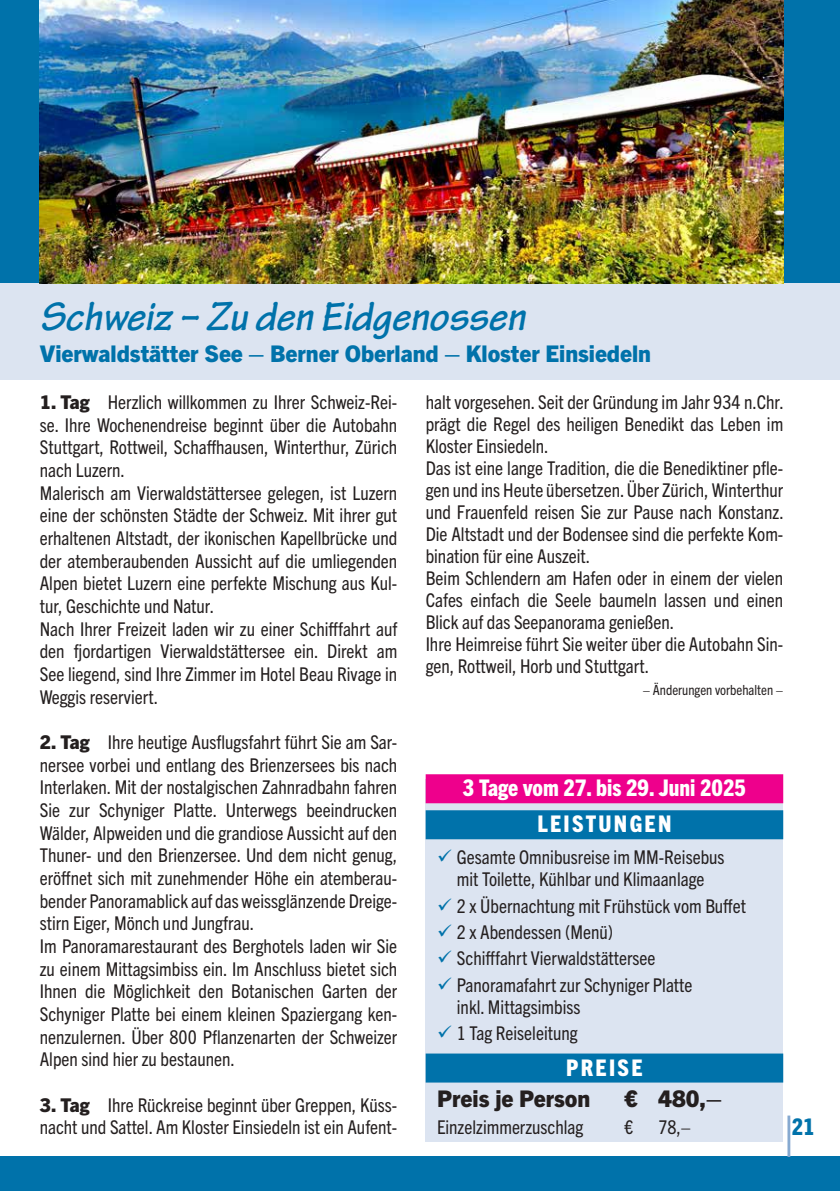
<style>
.page{position:relative;width:840px;height:1191px;background:#fff}
.page>*{position:absolute;margin:0;border:0;box-sizing:border-box;transform-origin:0 0}
.t1{font:italic 700 43px "Tekton Pro";color:#0072aa}
.t2{font:800 23px "Trade Gothic Next LT Pro";color:#0072aa}
.t3{font:800 condensed 23px/36px "Trade Gothic Next LT Pro";color:#fff;text-align:center}
.t4{font:800 23px "Trade Gothic Next LT Pro";color:#241f1f}
.t5{font:800 condensed 23px "Trade Gothic Next LT Pro";color:#0072aa}
.t6{font:condensed 19px/22.6px "Trade Gothic Next LT Pro";color:#241f1f}
.t7{font:condensed 14px "Trade Gothic Next LT Pro";color:#241f1f}
.s1{font-weight:800;font-stretch:normal}
.s2{color:#0072aa}
</style>
<div class="page">
<div style="left:0;top:1157px;width:839px;height:34px;background:#0072aa"></div>
<div style="left:0;top:0;width:839px;height:283px;background:#0072aa"></div>
<hr style="left:787px;top:1115px;width:2px;height:42px;background:#86a9d0">
<div style="left:0;top:283px;width:839px;height:97px;background:#dce4f1"></div>
<div style="left:425px;top:778px;width:357px;height:363px;background:#dce4f1"></div>
<div style="left:425px;top:774px;width:357px;height:29px;background:#ee008c"></div>
<div style="left:425px;top:810px;width:357px;height:29px;background:#0072aa"></div>
<div style="left:425px;top:1053px;width:357px;height:29px;background:#0072aa"></div>
<img style="left:40px;top:0;width:742px;height:283px">
<h1 class="t1" style="left:40px;top:291px;width:487px">Schweiz – Zu den Eidgenossen</h1>
<p class="t2" style="left:40px;top:337px;width:612px">Vierwaldstätter See – Berner Oberland – Kloster Einsiedeln</p>
<p class="t6" style="left:40px;top:389px;width:359px"><span class="s1">1. Tag</span> Herzlich willkommen zu Ihrer Schweiz-Rei&shy;se. Ihre Wochenendreise beginnt über die Autobahn Stuttgart, Rottweil, Schaffhausen, Winterthur, Zürich nach Luzern.<br>Malerisch am Vierwaldstättersee gelegen, ist Luzern eine der schönsten Städte der Schweiz. Mit ihrer gut erhaltenen Altstadt, der ikonischen Kapellbrücke und der atemberaubenden Aussicht auf die umliegenden Alpen bietet Luzern eine perfekte Mischung aus Kul&shy;tur, Geschichte und Natur.<br>Nach Ihrer Freizeit laden wir zu einer Schifffahrt auf den fjordartigen Vierwaldstättersee ein. Direkt am See liegend, sind Ihre Zimmer im Hotel Beau Rivage in Weggis reserviert.</p>
<p class="t6" style="left:40px;top:729px;width:359px"><span class="s1">2. Tag</span> Ihre heutige Ausflugsfahrt führt Sie am Sar&shy;nersee vorbei und entlang des Brienzersees bis nach Interlaken. Mit der nostalgischen Zahnradbahn fahren Sie zur Schyniger Platte. Unterwegs beeindrucken Wälder, Alpweiden und die grandiose Aussicht auf den Thuner- und den Brienzersee. Und dem nicht genug, eröffnet sich mit zunehmender Höhe ein atemberau&shy;bender Panoramablick auf das weissglänzende Dreige&shy;stirn Eiger, Mönch und Jungfrau.<br>Im Panoramarestaurant des Berghotels laden wir Sie zu einem Mittagsimbiss ein. Im Anschluss bietet sich Ihnen die Möglichkeit den Botanischen Garten der Schyniger Platte bei einem kleinen Spaziergang ken&shy;nenzulernen. Über 800 Pflanzenarten der Schweizer Alpen sind hier zu bestaunen.</p>
<p class="t6" style="left:40px;top:1092px;width:359px"><span class="s1">3. Tag</span> Ihre Rückreise beginnt über Greppen, Küss&shy;nacht und Sattel. Am Kloster Einsiedeln ist ein Aufent-</p>
<p class="t6" style="left:425px;top:390px;width:359px;line-height:22px">halt vorgesehen. Seit der Gründung im Jahr 934 n.Chr. prägt die Regel des heiligen Benedikt das Leben im Kloster Einsiedeln.<br>Das ist eine lange Tradition, die die Benediktiner pfle&shy;gen und ins Heute übersetzen. Über Zürich, Winterthur und Frauenfeld reisen Sie zur Pause nach Konstanz.<br>Die Altstadt und der Bodensee sind die perfekte Kom&shy;bination für eine Auszeit.<br>Beim Schlendern am Hafen oder in einem der vielen Cafes einfach die Seele baumeln lassen und einen Blick auf das Seepanorama genießen.<br>Ihre Heimreise führt Sie weiter über die Autobahn Sin&shy;gen, Rottweil, Horb und Stuttgart.</p>
<p class="t7" style="left:642px;top:680px;width:142px">– Änderungen vorbehalten –</p>
<p class="t3" style="left:462px;top:768px;width:284px">3 Tage vom 27. bis 29. Juni 2025<br>LEISTUNGEN</p>
<p class="t6" style="left:437px;top:845px;width:289px;line-height:22px;text-align:center"><span class="s2">✓</span> Gesamte Omnibusreise im MM-Reisebus mit Toilette, Kühlbar und Klimaanlage</p>
<p class="t6" style="left:437px;top:893px;width:310px"><span class="s2">✓</span> 2 x Übernachtung mit Frühstück vom Buffet</p>
<p class="t6" style="left:437px;top:919px;width:177px"><span class="s2">✓</span> 2 x Abendessen (Menü)</p>
<p class="t6" style="left:437px;top:945px;width:220px"><span class="s2">✓</span> Schifffahrt Vierwaldstättersee</p>
<p class="t6" style="left:456px;top:972px;width:237px;line-height:22px;text-indent:-20px"><span class="s2">✓</span> Panoramafahrt zur Schyniger Platte inkl. Mittagsimbiss</p>
<p class="t6" style="left:437px;top:1020px;width:142px"><span class="s2">✓</span> 1 Tag Reiseleitung</p>
<p class="t3" style="left:566px;top:1048px;width:78px">PREISE</p>
<p class="t4" style="left:437px;top:1083px;width:155px">Preis je Person</p>
<p class="t4" style="left:624px;top:1083px;width:99px">€ 480,–</p>
<p class="t6" style="left:437px;top:1114px;width:148px">Einzelzimmerzuschlag</p>
<p class="t6" style="left:624px;top:1114px;width:11px">€</p>
<p class="t6" style="left:658px;top:1114px;width:34px">78,–</p>
<p class="t5" style="left:791px;top:1110px;width:24px">21</p>
</div>
